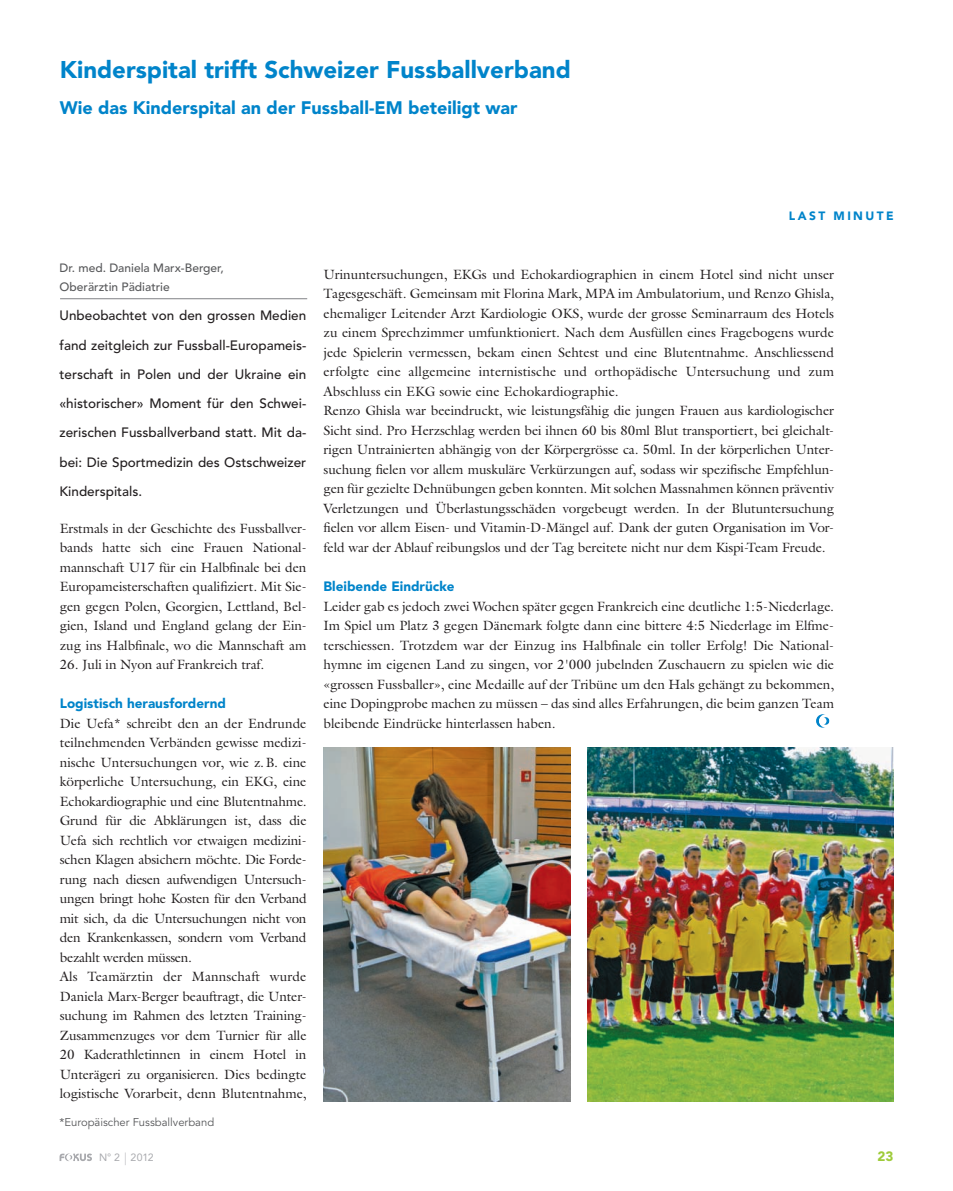
<style>
.page{position:relative;width:953px;height:1191px;background:#fff}
.page>*{position:absolute;margin:0;border:0;box-sizing:border-box;transform-origin:0 0}
.t1{font:900 24px "Avenir LT Std";color:#0084ca}
.t2{font:900 18px "Avenir LT Std";color:#0084ca}
.t3{font:13.5px/19.5px "Galliard Pro";letter-spacing:-.005em;color:#231f20;text-align:justify}
.t4{font:500 13.5px/29.2px "Avenir LT Std";color:#231f20;text-align:justify}
.t5{font:900 13.5px "Avenir LT Std";color:#0084ca}
.t6{font:900 13.5px "Avenir LT Std";color:#9ecb3a}
.t7{font:500 12px/19.5px "Avenir LT Std";color:#57585a}
.t8{font:900 12px "Avenir LT Std";letter-spacing:.2em;color:#0084ca}
.t9{font:11.25px "Avenir LT Std";color:#57585a}
.t10{font:10.5px "Avenir LT Std";color:#a8a9ad}
.s1{font-weight:300;font-size:12.6px}
</style>
<div class="page">
<svg style="left:60px;top:1153px;width:32px;height:8px"></svg>
<hr style="left:60px;top:298px;width:247px;height:1px;background:#808285">
<svg style="left:816px;top:714px;width:14px;height:13px"></svg>
<img style="left:587px;top:747px;width:306px;height:354px">
<img style="left:323px;top:747px;width:247px;height:354px">
<h1 class="t1" style="left:60px;top:55px;width:512px">Kinderspital trifft Schweizer Fussballverband</h1>
<h2 class="t2" style="left:60px;top:97px;width:459px">Wie das Kinderspital an der Fussball-EM beteiligt war</h2>
<p class="t8" style="left:788px;top:209px;width:106px">LAST MINUTE</p>
<p class="t7" style="left:60px;top:258px;width:166px">Dr. med. Daniela Marx-Berger,<br>Oberärztin Pädiatrie</p>
<p class="t4" style="left:60px;top:301px;width:248px">Unbeobachtet von den grossen Medien fand zeitgleich zur Fussball-Europameis&shy;terschaft in Polen und der Ukraine ein «historischer» Moment für den Schwei&shy;zerischen Fussballverband statt. Mit da&shy;bei: Die Sportmedizin des Ostschweizer Kinderspitals.</p>
<p class="t3" style="left:60px;top:518px;width:248px">Erstmals in der Geschichte des Fussballver&shy;bands hatte sich eine Frauen National&shy;mannschaft U17 für ein Halbfinale bei den Europameisterschaften qualifiziert. Mit Sie&shy;gen gegen Polen, Georgien, Lettland, Bel&shy;gien, Island und England gelang der Ein&shy;zug ins Halbfinale, wo die Mannschaft am</p>
<p class="t3" style="left:60px;top:654px;width:206px">26. Juli in Nyon auf Frankreich traf.</p>
<p class="t5" style="left:60px;top:695px;width:168px">Logistisch herausfordernd</p>
<p class="t3" style="left:60px;top:713px;width:248px;text-align:left">Die Uefa* schreibt den an der Endrunde teilnehmenden Verbänden gewisse medizi&shy;nische Untersuchungen vor, wie z.B. eine körperliche Untersuchung, ein EKG, eine Echokardiographie und eine Blutentnahme.<br>Grund für die Abklärungen ist, dass die Uefa sich rechtlich vor etwaigen medizini&shy;schen Klagen absichern möchte. Die Forde&shy;rung nach diesen aufwendigen Untersuch-- ungen bringt hohe Kosten für den Verband mit sich, da die Untersuchungen nicht von den Krankenkassen, sondern vom Verband bezahlt werden müssen.<br>Als Teamärztin der Mannschaft wurde Daniela Marx-Berger beauftragt, die Unter&shy;suchung im Rahmen des letzten Training-Zusammenzuges vor dem Turnier für alle 20 Kaderathletinnen in einem Hotel in Unterägeri zu organisieren. Dies bedingte logistische Vorarbeit, denn Blutentnahme,</p>
<p class="t9" style="left:60px;top:1116px;width:156px">*Europäischer Fussballverband</p>
<p class="t3" style="left:323px;top:264px;width:512px;text-align:left">Urinuntersuchungen, EKGs und Echokardiographien in einem Hotel sind nicht unser Tagesgeschäft. Gemeinsam mit Florina Mark, MPA im Ambulatorium, und Renzo Ghisla, ehemaliger Leitender Arzt Kardiologie OKS, wurde der grosse Seminarraum des Hotels zu einem Sprechzimmer umfunktioniert. Nach dem Ausfüllen eines Fragebogens wurde jede Spielerin vermessen, bekam einen Sehtest und eine Blutentnahme. Anschliessend erfolgte eine allgemeine internistische und orthopädische Untersuchung und zum Abschluss ein EKG sowie eine Echokardiographie.<br>Renzo Ghisla war beeindruckt, wie leistungsfähig die jungen Frauen aus kardiologischer Sicht sind. Pro Herzschlag werden bei ihnen 60 bis 80ml Blut transportiert, bei gleichalt&shy;rigen Untrainierten abhängig von der Körpergrösse ca. 50ml. In der körperlichen Unter&shy;suchung fielen vor allem muskuläre Verkürzungen auf, sodass wir spezifische Empfehlun&shy;gen für gezielte Dehnübungen geben konnten. Mit solchen Massnahmen können präventiv Verletzungen und Überlastungsschäden vorgebeugt werden. In der Blutuntersuchung fielen vor allem Eisen- und Vitamin-D-Mängel auf. Dank der guten Organisation im Vor&shy;feld war der Ablauf reibungslos und der Tag bereitete nicht nur dem Kispi-Team Freude.</p>
<p class="t5" style="left:323px;top:578px;width:133px">Bleibende Eindrücke</p>
<p class="t3" style="left:323px;top:596px;width:512px">Leider gab es jedoch zwei Wochen später gegen Frankreich eine deutliche 1:5-Niederlage.<br>Im Spiel um Platz 3 gegen Dänemark folgte dann eine bittere 4:5 Niederlage im Elfme&shy;terschiessen. Trotzdem war der Einzug ins Halbfinale ein toller Erfolg! Die National&shy;hymne im eigenen Land zu singen, vor 2'000 jubelnden Zuschauern zu spielen wie die «grossen Fussballer», eine Medaille auf der Tribüne um den Hals gehängt zu bekommen, eine Dopingprobe machen zu müssen – das sind alles Erfahrungen, die beim ganzen Team bleibende Eindrücke hinterlassen haben.</p>
<p class="t10" style="left:99px;top:1151px;width:56px">N° 2 <span class="s1">|</span> 2012</p>
<p class="t6" style="left:877px;top:1148px;width:17px">23</p>
</div>
